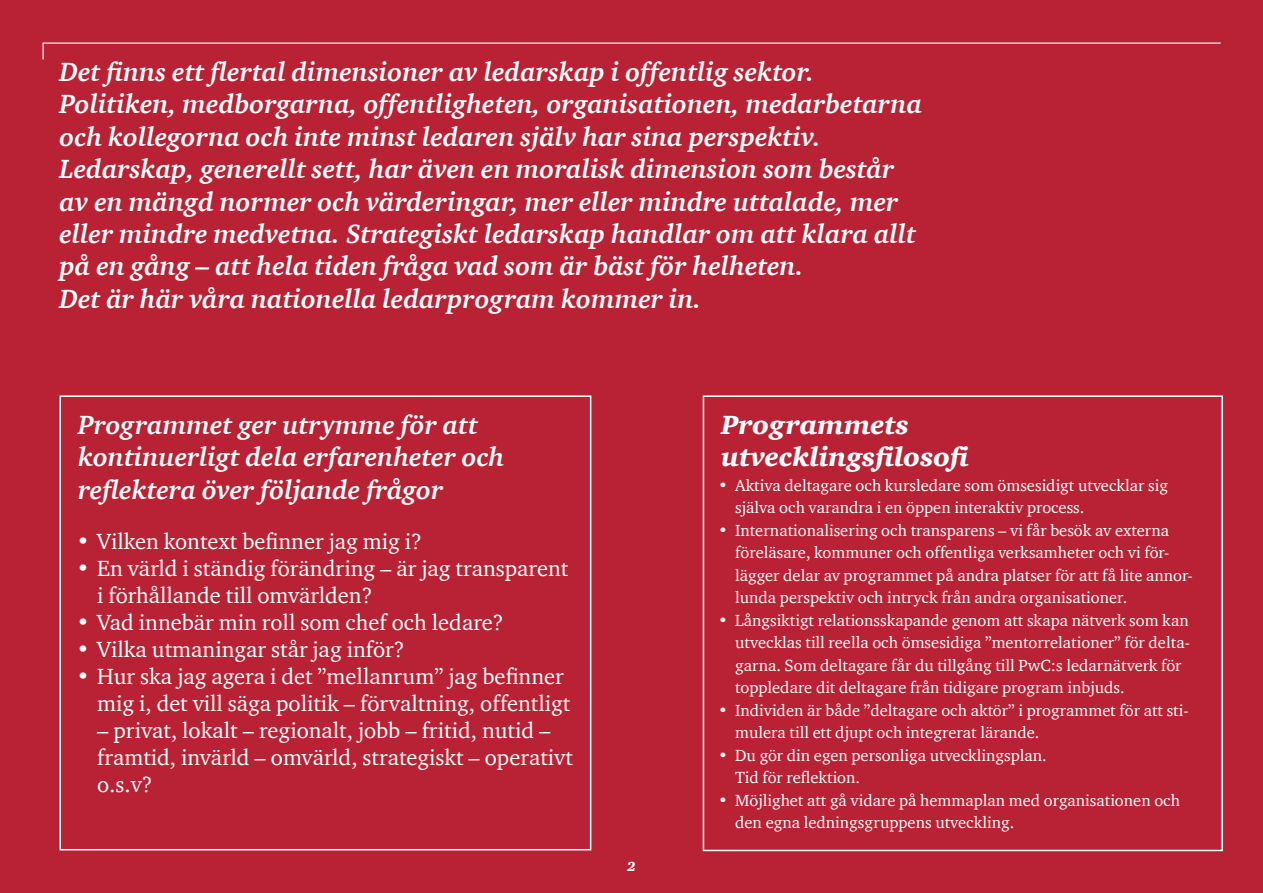
<style>
.page{position:relative;width:1263px;height:893px;background:#b82234}
.page>*{position:absolute;margin:0;border:0;box-sizing:border-box;transform-origin:0 0}
.t1{font:italic 700 27px/32.4px "ITC Charter Com";color:#fff}
.t2{font:italic 900 27px/32.4px "ITC Charter Com";color:#fff}
.t3{font:22.5px/27px "ITC Charter Com";color:#fff}
.t4{font:16.5px/22.5px "ITC Charter Com";color:#fff}
.t5{font:italic 900 13.5px "ITC Charter Com";color:#fff}
</style>
<div class="page">
<div style="left:60px;top:395px;width:531px;height:455px;border:2px solid #fff"></div>
<svg style="left:42px;top:42px;width:1179px;height:18px"></svg>
<div style="left:703px;top:395px;width:520px;height:456px;border:2px solid #fff"></div>
<p class="t1" style="left:60px;top:55px;width:864px">Det finns ett flertal dimensioner av ledarskap i offentlig sektor.<br>Politiken, medborgarna, offentligheten, organisationen, medarbetarna och kollegorna och inte minst ledaren själv har sina perspektiv.<br>Ledarskap, generellt sett, har även en moralisk dimension som består av en mängd normer och värderingar, mer eller mindre uttalade, mer eller mindre medvetna. Strategiskt ledarskap handlar om att klara allt på en gång – att hela tiden fråga vad som är bäst för helheten.<br>Det är här våra nationella ledarprogram kommer in.</p>
<h1 class="t1" style="left:78px;top:408px;width:428px">Programmet ger utrymme för att kontinuerligt dela erfarenheter och reflektera över följande frågor</h1>
<h2 class="t3" style="left:77px;top:527px;width:347px">• Vilken kontext befinner jag mig i?</h2>
<h2 class="t3" style="left:97px;top:554px;width:473px;text-indent:-21px">• En värld i ständig förändring – är jag transparent i förhållande till omvärlden?</h2>
<h2 class="t3" style="left:77px;top:608px;width:429px">• Vad innebär min roll som chef och ledare?</h2>
<h2 class="t3" style="left:77px;top:635px;width:330px">• Vilka utmaningar står jag inför?</h2>
<h2 class="t3" style="left:77px;top:662px;width:495px;text-align:right">• Hur ska jag agera i det ”mellanrum” jag befinner mig i, det vill säga politik – förvaltning, offentligt</h2>
<h2 class="t3" style="left:97px;top:716px;width:477px">– privat, lokalt – regionalt, jobb – fritid, nutid – framtid, invärld – omvärld, strategiskt – operativt o.s.v?</h2>
<p class="t5" style="left:627px;top:858px;width:10px">2</p>
<h1 class="t2" style="left:721px;top:408px;width:254px">Programmets utvecklingsfilosofi</h1>
<p class="t4" style="left:735px;top:473px;width:434px;text-indent:-17px">• Aktiva deltagare och kursledare som ömsesidigt utvecklar sig själva och varandra i en öppen interaktiv process.</p>
<p class="t4" style="left:735px;top:519px;width:459px;text-indent:-17px">• Internationalisering och transparens – vi får besök av externa föreläsare, kommuner och offentliga verksamheter och vi för&shy;lägger delar av programmet på andra platser för att få lite annor&shy;lunda perspektiv och intryck från andra organisationer.</p>
<p class="t4" style="left:735px;top:609px;width:456px;text-indent:-17px">• Långsiktigt relationsskapande genom att skapa nätverk som kan utvecklas till reella och ömsesidiga ”mentorrelationer” för delta&shy;garna. Som deltagare får du tillgång till PwC:s ledarnätverk för toppledare dit deltagare från tidigare program inbjuds.</p>
<p class="t4" style="left:735px;top:699px;width:455px;text-indent:-17px">• Individen är både ”deltagare och aktör” i programmet för att sti&shy;mulera till ett djupt och integrerat lärande.</p>
<p class="t4" style="left:735px;top:744px;width:313px;text-indent:-17px">• Du gör din egen personliga utvecklingsplan.<br>Tid för reflektion.</p>
<p class="t4" style="left:735px;top:789px;width:446px;text-indent:-17px">• Möjlighet att gå vidare på hemmaplan med organisationen och den egna ledningsgruppens utveckling.</p>
</div>
